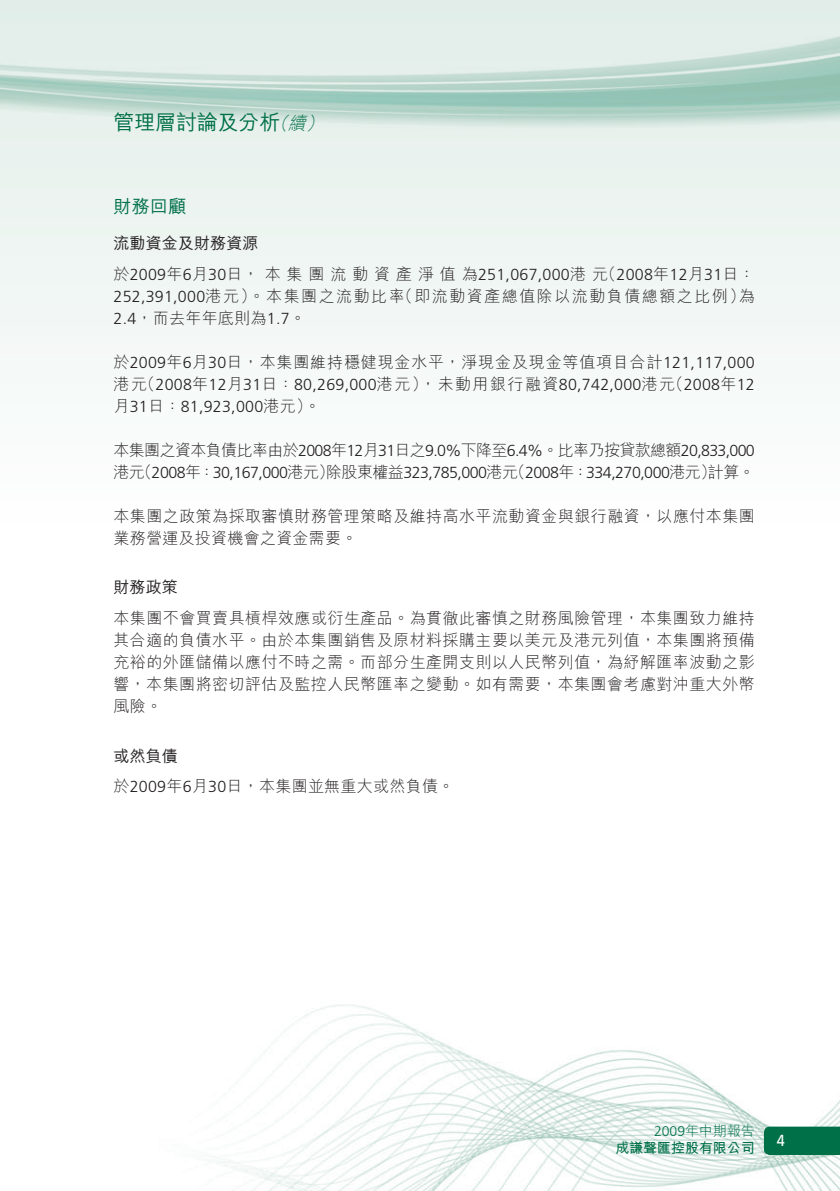
<style>
.page{position:relative;width:840px;height:1191px;background:#fff}
.page>*{position:absolute;margin:0;border:0;box-sizing:border-box;transform-origin:0 0}
.t1{font:500 21px "M Hei HK";letter-spacing:-.01em;color:#007049}
.t2{font:500 18px "M Hei HK";color:#007049}
.t3{font:300 16px/22px "M Hei HK";letter-spacing:.03em;color:#231f20}
.t4{font:300 16px/22px "Frutiger LT Std";letter-spacing:.015em;color:#231f20}
.t5{font:300 16px/22px "Frutiger LT Std";letter-spacing:-.035em;color:#231f20}
.t6{font:300 16px/22px "M Hei HK";letter-spacing:.09em;color:#231f20}
.t7{font:700 14px "M Hei HK";letter-spacing:-.005em;color:#007049}
.t8{font:300 14px "M Hei HK";letter-spacing:-.005em;color:#007049}
.s1{font-weight:300;font-style:italic;font-size:18px}
.s2{font-family:"M Hei HK";font-weight:500}
.s3{font-family:"M Hei HK"}
.s4{font-family:"Frutiger LT Std"}
.s5{font-weight:500}
</style>
<div class="page">
<img style="left:212px;top:1004px;width:627px;height:187px">
<svg style="left:1px;top:0;width:838px;height:345px"></svg>
<svg style="left:0;top:0;width:1px;height:345px"></svg>
<div style="left:763px;top:1126px;width:76px;height:29px;background:#007049"></div>
<p class="t1" style="left:113px;top:107px;width:217px">管理層討論及分析<span class="s1">（續）</span></p>
<p class="t2" style="left:113px;top:193px;width:74px">財務回顧</p>
<p class="t4" style="left:113px;top:228px;width:642px;line-height:30.6px"><span class="s2">流動資金及財務資源<br></span><span class="s3">於</span>2009<span class="s3">年</span>6<span class="s3">月</span>30<span class="s3">日，本集團流動資產淨值為</span>251,067,000<span class="s3">港元（</span>2008<span class="s3">年</span>12<span class="s3">月</span>31<span class="s3">日：</span></p>
<p class="t6" style="left:113px;top:284px;width:642px"><span class="s4">252,391,000</span>港元）。本集團之流動比率（即流動資產總值除以流動負債總額之比例）為<br><span class="s4">2.4</span>，而去年年底則為<span class="s4">1.7</span>。</p>
<p class="t4" style="left:113px;top:351px;width:642px;text-align:justify"><span class="s3">於</span>2009<span class="s3">年</span>6<span class="s3">月</span>30<span class="s3">日，本集團維持穩健現金水平，淨現金及現金等值項目合計</span>121,117,000<span class="s3">港元（</span>2008<span class="s3">年</span>12<span class="s3">月</span>31<span class="s3">日：</span>80,269,000<span class="s3">港元），未動用銀行融資</span>80,742,000<span class="s3">港元（</span>2008<span class="s3">年</span>12<span class="s3">月</span>31<span class="s3">日：</span>81,923,000<span class="s3">港元）。</span></p>
<p class="t5" style="left:113px;top:439px;width:642px"><span class="s3">本集團之資本負債比率由於</span>2008<span class="s3">年</span>12<span class="s3">月</span>31<span class="s3">日之</span>9.0%<span class="s3">下降至</span>6.4%<span class="s3">。比率乃按貸款總額</span>20,833,000<span class="s3">港元（</span>2008<span class="s3">年：</span>30,167,000<span class="s3">港元）除股東權益</span>323,785,000<span class="s3">港元（</span>2008<span class="s3">年：</span>334,270,000<span class="s3">港元）計算。</span></p>
<p class="t3" style="left:113px;top:504px;width:642px">本集團之政策為採取審慎財務管理策略及維持高水平流動資金與銀行融資，以應付本集團業務營運及投資機會之資金需要。</p>
<p class="t3" style="left:113px;top:571px;width:642px;line-height:30.6px"><span class="s5">財務政策<br></span>本集團不會買賣具槓桿效應或衍生產品。為貫徹此審慎之財務風險管理，本集團致力維持</p>
<p class="t3" style="left:113px;top:628px;width:642px;text-align:justify">其合適的負債水平。由於本集團銷售及原材料採購主要以美元及港元列值，本集團將預備充裕的外匯儲備以應付不時之需。而部分生產開支則以人民幣列值，為紓解匯率波動之影響，本集團將密切評估及監控人民幣匯率之變動。如有需要，本集團會考慮對沖重大外幣風險。</p>
<p class="t3" style="left:113px;top:740px;width:342px;line-height:30.6px"><span class="s5">或然負債<br></span>於<span class="s4">2009</span>年<span class="s4">6</span>月<span class="s4">30</span>日，本集團並無重大或然負債。</p>
<p class="t8" style="left:653px;top:1121px;width:102px"><span class="s4">2009</span>年中期報告</p>
<p class="t7" style="left:615px;top:1137px;width:141px">成謙聲匯控股有限公司</p>
</div>
